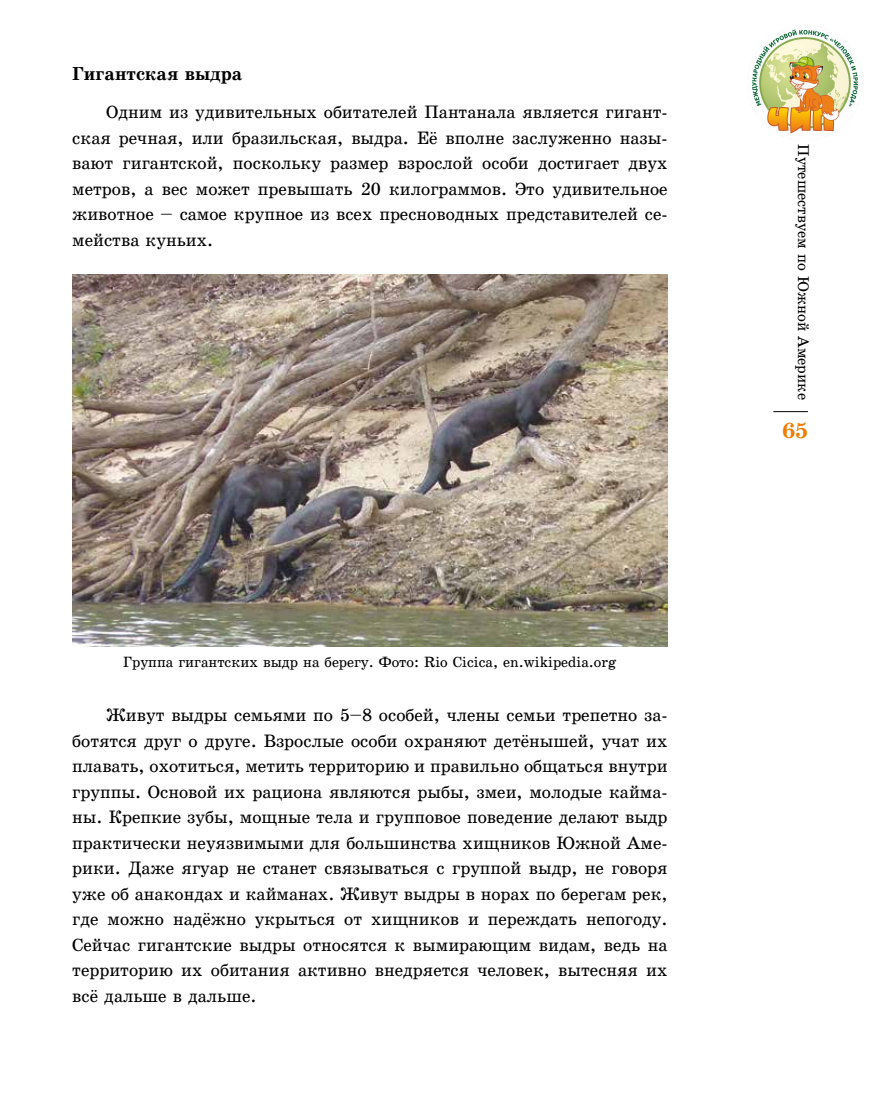
<style>
.page{position:relative;width:893px;height:1106px;background:#fff}
.page>*{position:absolute;margin:0;border:0;box-sizing:border-box;transform-origin:0 0}
.t1{font:700 21px "School";color:#ef7d00}
.t2{font:700 18px "School";color:#000}
.t3{font:17.25px/25.5px "School Plain";color:#000;text-align:justify}
.t4{font:15px "School Plain";color:#000}
.t5{font:14.25px "School Plain";color:#000}
</style>
<div class="page">
<hr style="left:773px;top:411px;width:35px;height:1px;background:#000">
<img style="left:72px;top:275px;width:596px;height:372px">
<img style="left:747px;top:25px;width:112px;height:112px">
<p class="t2" style="left:72px;top:63px;width:172px">Гигантская выдра</p>
<p class="t3" style="left:72px;top:99px;width:597px;text-indent:34px">Одним из удивительных обитателей Пантанала является гигант&shy;ская речная, или бразильская, выдра. Е¸ вполне заслуженно назы&shy;вают гигантской, поскольку размер взрослой особи достигает двух метров, а вес может превышать 20 килограммов. Это удивительное животное – самое крупное из всех пресноводных представителей се&shy;мейства куньих.</p>
<p class="t5" style="left:123px;top:653px;width:495px">Группа гигантских выдр на берегу. Фото: Rio Cicica, en.wikipedia.org</p>
<p class="t3" style="left:72px;top:702px;width:597px;text-indent:34px">Живут выдры семьями по 5–8 особей, члены семьи трепетно за&shy;ботятся друг о друге. Взрослые особи охраняют дет¸нышей, учат их плавать, охотиться, метить территорию и правильно общаться внутри группы. Основой их рациона являются рыбы, змеи, молодые кайма&shy;ны. Крепкие зубы, мощные тела и групповое поведение делают выдр практически неуязвимыми для большинства хищников Южной Аме&shy;рики. Даже ягуар не станет связываться с группой выдр, не говоря уже об анакондах и кайманах. Живут выдры в норах по берегам рек, где можно над¸жно укрыться от хищников и переждать непогоду.<br>Сейчас гигантские выдры относятся к вымирающим видам, ведь на территорию их обитания активно внедряется человек, вытесняя их вс¸ дальше в дальше.</p>
<p class="t4" style="left:812px;top:144px;width:257px;rotate:90deg">Путешествуем по Южной Америке</p>
<p class="t1" style="left:782px;top:417px;width:27px">65</p>
</div>
